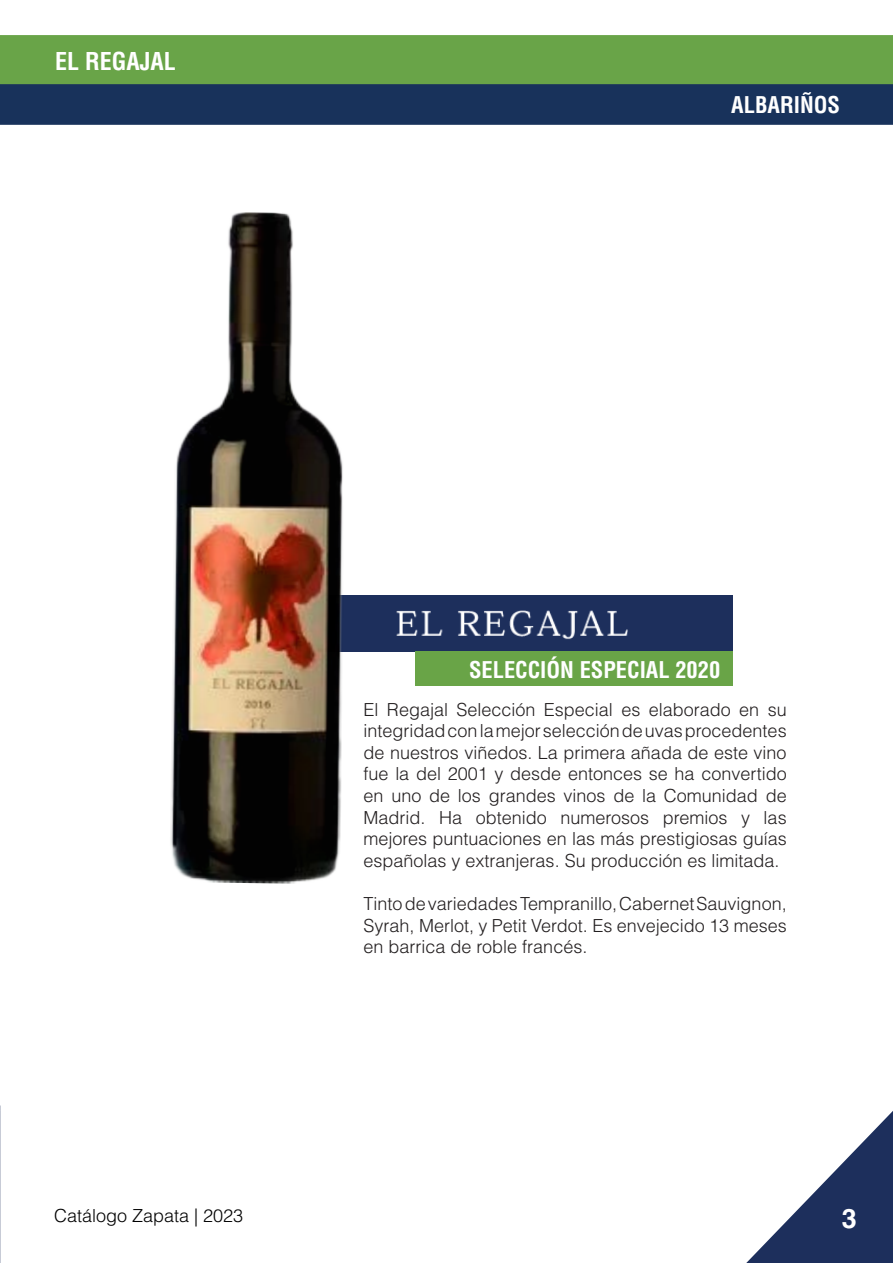
<style>
.page{position:relative;width:893px;height:1263px;background:#fff}
.page>*{position:absolute;margin:0;border:0;box-sizing:border-box;transform-origin:0 0}
.t1{font:700 27px "Helvetica LT Std";color:#fff}
.t2{font:700 condensed 24px "Helvetica LT Std";color:#fff}
.t3{font:700 condensed 22.5px "Helvetica LT Std";color:#fff}
.t4{font:300 18px/21.6px "Helvetica LT Std";color:#231f20;text-align:justify}
.t5{font:300 18px "Helvetica LT Std";color:#000001}
</style>
<div class="page">
<svg style="left:0;top:35px;width:893px;height:90px;background:#447051"></svg>
<svg style="left:746px;top:1111px;width:147px;height:152px"></svg>
<div style="left:309px;top:595px;width:423px;height:57px;background:#1d2f5c"></div>
<img style="left:170px;top:212px;width:337px;height:672px">
<div style="left:415px;top:652px;width:317px;height:34px;background:#69a447"></div>
<img style="left:375px;top:610px;width:253px;height:36px">
<p class="t2" style="left:55px;top:46px;width:122px">EL REGAJAL</p>
<p class="t3" style="left:731px;top:91px;width:110px">ALBARIÑOS</p>
<p class="t3" style="left:469px;top:655px;width:253px">SELECCIÓN ESPECIAL 2020</p>
<p class="t4" style="left:364px;top:698px;width:425px">El Regajal Selección Especial es elaborado en su integridad con la mejor selección de uvas procedentes de nuestros viñedos. La primera añada de este vino fue la del 2001 y desde entonces se ha convertido en uno de los grandes vinos de la Comunidad de Madrid. Ha obtenido numerosos premios y las mejores puntuaciones en las más prestigiosas guías españolas y extranjeras. Su producción es limitada.</p>
<p class="t4" style="left:364px;top:893px;width:425px">Tinto de variedades Tempranillo, Cabernet Sauvignon, Syrah, Merlot, y Petit Verdot. Es envejecido 13 meses en barrica de roble francés.</p>
<p class="t5" style="left:54px;top:1204px;width:191px">Catálogo Zapata | 2023</p>
<p class="t1" style="left:842px;top:1202px;width:17px">3</p>
</div>
